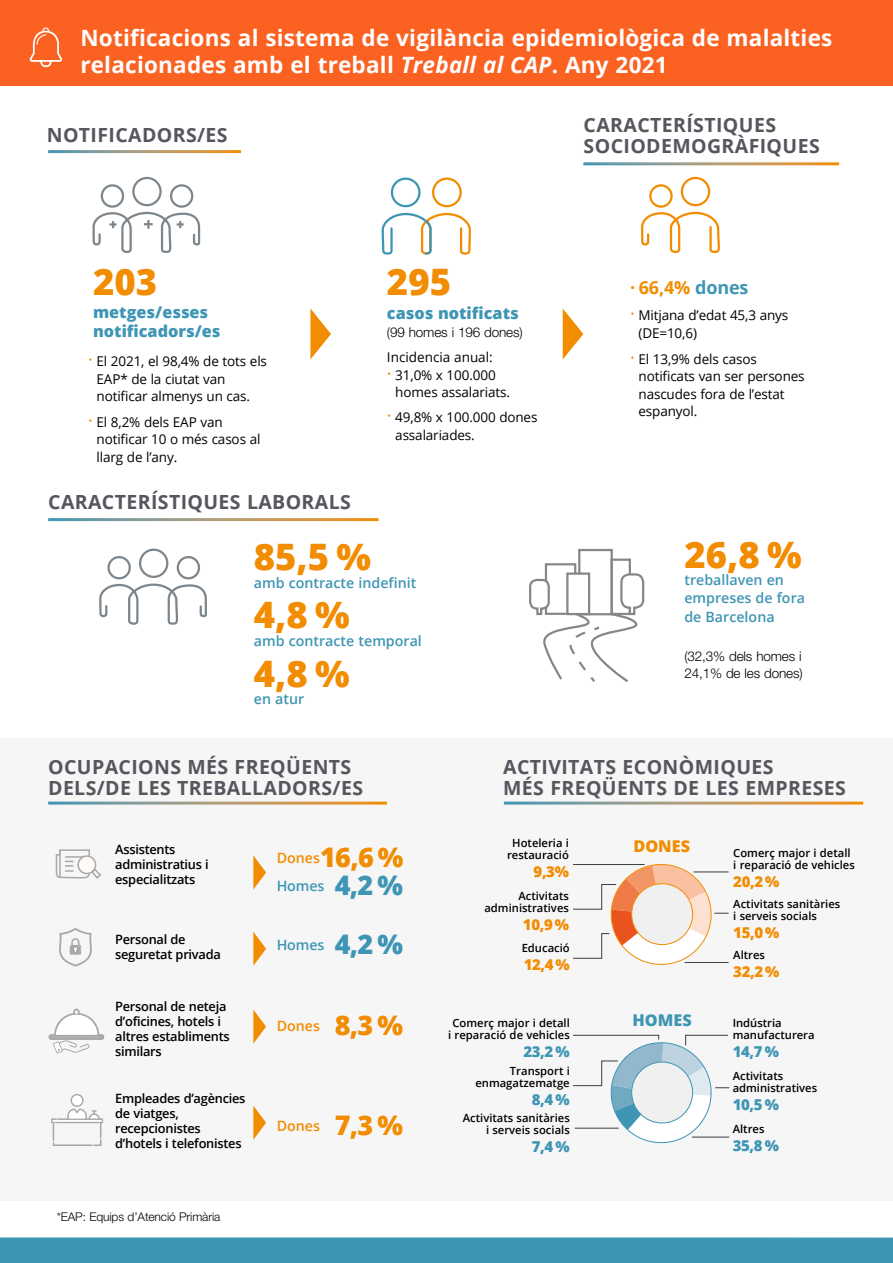
<style>
.page{position:relative;width:893px;height:1263px;background:#fff}
.page>*{position:absolute;margin:0;border:0;box-sizing:border-box;transform-origin:0 0}
.t1{font:800 36.45px "Open Sans";color:#f28c00}
.t2{font:700 22.5px/27px "Open Sans";letter-spacing:.01em;color:#fff}
.t3{font:700 19.5px/20.2px "Open Sans";letter-spacing:.02em;color:#56565e}
.t4{font:700 18px "Open Sans";letter-spacing:-.01em;color:#f28c00}
.t5{font:800 16.2px/18.9px "Open Sans";color:#3e95b4}
.t6{font:800 16.2px "Open Sans";color:#f28c00}
.t7{font:800 15px "Open Sans";letter-spacing:-.025em;color:#f28c00}
.t8{font:800 15px "Open Sans";letter-spacing:-.025em;color:#3e95b4}
.t9{font:600 14.25px/17.5px "Open Sans";color:#3e95b4}
.t10{font:600 14.25px/28.3px "Open Sans";color:#f28c00}
.t11{font:13.5px/17.5px "Open Sans";letter-spacing:-.01em;color:#000}
.t12{font:300 13.5px/17.5px "Helvetica Neue LT Std";letter-spacing:-.01em;color:#000}
.t13{font:600 12.9px/15px "Open Sans";letter-spacing:-.02em;color:#000}
.t14{font:300 12px "Helvetica Neue LT Std";letter-spacing:-.01em;color:#000}
.t15{font:600 11.25px/12px "Open Sans";color:#000}
.s1{font-style:italic}
.s2{font-size:18px;color:#f28c00}
.s3{color:#3e95b4}
.s4{font-weight:800;font-size:27px}
.s5{font-weight:800;font-size:27px;color:#3e95b4}
</style>
<div class="page">
<div style="left:0;top:738px;width:893px;height:462px;background:#f6f6f6"></div>
<svg style="left:310px;top:308px;width:21px;height:51px"></svg>
<svg style="left:563px;top:309px;width:20px;height:50px"></svg>
<div style="left:432px;top:178px;width:30px;height:29px;border:2px solid #f28c00;border-radius:50%"></div>
<div style="left:391px;top:178px;width:30px;height:29px;border:2px solid #3e95b4;border-radius:50%"></div>
<svg style="left:381px;top:212px;width:90px;height:43px"></svg>
<svg style="left:92px;top:211px;width:109px;height:42px"></svg>
<div style="left:101px;top:184px;width:23px;height:24px;border:2px solid #7d868c;border-radius:50%"></div>
<div style="left:170px;top:184px;width:23px;height:24px;border:2px solid #7d868c;border-radius:50%"></div>
<div style="left:132px;top:177px;width:30px;height:29px;border:2px solid #7d868c;border-radius:50%"></div>
<svg style="left:99px;top:583px;width:108px;height:42px"></svg>
<div style="left:107px;top:556px;width:24px;height:23px;border:2px solid #7d868c;border-radius:50%"></div>
<div style="left:177px;top:556px;width:23px;height:23px;border:2px solid #7d868c;border-radius:50%"></div>
<div style="left:139px;top:549px;width:29px;height:29px;border:2px solid #7d868c;border-radius:50%"></div>
<svg style="left:641px;top:211px;width:79px;height:42px"></svg>
<div style="left:649px;top:184px;width:24px;height:24px;border:2px solid #f28c00;border-radius:50%"></div>
<div style="left:681px;top:177px;width:29px;height:29px;border:2px solid #f28c00;border-radius:50%"></div>
<div style="left:578px;top:549px;width:35px;height:66px;border:2px solid #878787"></div>
<div style="left:611px;top:558px;width:20px;height:57px;border:2px solid #878787"></div>
<div style="left:545px;top:563px;width:31px;height:52px;border:2px solid #878787"></div>
<svg style="left:529px;top:572px;width:116px;height:110px"></svg>
<svg style="left:253px;top:855px;width:13px;height:34px"></svg>
<svg style="left:55px;top:849px;width:46px;height:30px"></svg>
<svg style="left:253px;top:1009px;width:13px;height:34px"></svg>
<svg style="left:253px;top:1106px;width:13px;height:34px"></svg>
<svg style="left:253px;top:932px;width:13px;height:34px"></svg>
<hr style="left:48px;top:801px;width:339px;height:3px;background:#fff">
<hr style="left:504px;top:801px;width:359px;height:3px;background:#fff">
<div style="left:0;top:0;width:893px;height:85px;background:#fb6121"></div>
<div style="left:0;top:1237px;width:893px;height:26px;background:#3e95b4"></div>
<svg style="left:29px;top:27px;width:34px;height:41px"></svg>
<svg style="left:48px;top:1008px;width:57px;height:46px"></svg>
<svg style="left:51px;top:1094px;width:52px;height:52px"></svg>
<svg style="left:573px;top:864px;width:156px;height:101px"></svg>
<hr style="left:693px;top:872px;width:36px;height:1px;background:#3e3e3e">
<svg style="left:573px;top:1035px;width:156px;height:109px"></svg>
<svg style="left:59px;top:928px;width:33px;height:38px"></svg>
<h2 class="t2" style="left:80px;top:24px;width:754px">Notificacions al sistema de vigilància epidemiològica de malalties relacionades amb el treball <span class="s1">Treball al CAP</span>. Any 2021</h2>
<h3 class="t3" style="left:47px;top:125px;width:182px">NOTIFICADORS/ES</h3>
<h1 class="t1" style="left:93px;top:254px;width:66px">203</h1>
<p class="t5" style="left:93px;top:301px;width:129px">metges/esses notificadors/es</p>
<p class="t11" style="left:97px;top:352px;width:172px;text-indent:-8px"><span class="s2">·</span> El 2021, el 98,4% de tots els<br>EAP* de la ciutat van notificar almenys un cas.</p>
<p class="t11" style="left:97px;top:413px;width:165px;text-indent:-8px"><span class="s2">·</span> El 8,2% dels EAP van notificar 10 o més casos al llarg de l’any.</p>
<h3 class="t3" style="left:48px;top:491px;width:304px">CARACTERÍSTIQUES LABORALS</h3>
<h1 class="t1" style="left:387px;top:254px;width:66px">295</h1>
<p class="t5" style="left:387px;top:303px;width:133px">casos notificats</p>
<p class="t12" style="left:387px;top:323px;width:137px">(99 homes i 196 dones)</p>
<p class="t11" style="left:387px;top:348px;width:107px">Incidencia anual:</p>
<p class="t11" style="left:387px;top:365px;width:110px"><span class="s2">·</span> 31,0% x 100.000</p>
<p class="t11" style="left:395px;top:383px;width:116px">homes assalariats.</p>
<p class="t11" style="left:395px;top:408px;width:144px;text-indent:-8px"><span class="s2">·</span> 49,8% x 100.000 dones assalariades.</p>
<h1 class="t1" style="left:254px;top:529px;width:119px">85,5 %</h1>
<p class="t9" style="left:254px;top:574px;width:164px">amb contracte indefinit</p>
<h1 class="t1" style="left:254px;top:587px;width:97px">4,8 %</h1>
<p class="t9" style="left:254px;top:632px;width:169px">amb contracte temporal</p>
<h1 class="t1" style="left:254px;top:645px;width:97px">4,8 %</h1>
<p class="t9" style="left:254px;top:690px;width:52px">en atur</p>
<h3 class="t3" style="left:584px;top:115px;width:238px">CARACTERÍSTIQUES<br>SOCIODEMOGRÀFIQUES</h3>
<h3 class="t4" style="left:630px;top:275px;width:120px">· 66,4% <span class="s3">dones</span></h3>
<p class="t11" style="left:638px;top:306px;width:151px;text-indent:-8px"><span class="s2">·</span> Mitjana d’edat 45,3 anys (DE=10,6)</p>
<p class="t11" style="left:638px;top:350px;width:168px;text-indent:-8px"><span class="s2">·</span> El 13,9% dels casos notificats van ser persones nascudes fora de l’estat espanyol.</p>
<h1 class="t1" style="left:684px;top:527px;width:119px">26,8 %</h1>
<p class="t9" style="left:684px;top:571px;width:122px">treballaven en empreses de fora</p>
<p class="t9" style="left:684px;top:607px;width:92px">de Barcelona</p>
<p class="t12" style="left:684px;top:647px;width:120px">(32,3% dels homes i<br>24,1% de les dones)</p>
<h3 class="t3" style="left:48px;top:757px;width:316px">OCUPACIONS MÉS FREQÜENTS<br>DELS/DE LES TREBALLADORS/ES</h3>
<h3 class="t3" style="left:503px;top:757px;width:344px">ACTIVITATS ECONÒMIQUES<br>MÉS FREQÜENTS DE LES EMPRESES</h3>
<p class="t13" style="left:115px;top:841px;width:95px">Assistents administratius i especialitzats</p>
<p class="t13" style="left:115px;top:932px;width:107px">Personal de seguretat privada</p>
<p class="t13" style="left:115px;top:999px;width:116px">Personal de neteja d’oficines, hotels i altres establiments similars</p>
<p class="t13" style="left:115px;top:1090px;width:132px">Empleades d’agències de viatges, recepcionistes d’hotels i telefonistes</p>
<p class="t14" style="left:57px;top:1209px;width:165px">*EAP: Equips d’Atenció Primària</p>
<p class="t10" style="left:277px;top:843px;width:128px">Dones<span class="s4">16,6 %<br></span><span class="s3">Homes</span> <span class="s5">4,2 %</span></p>
<p class="t9" style="left:277px;top:936px;width:128px">Homes <span class="s4">4,2 %</span></p>
<p class="t10" style="left:277px;top:1011px;width:128px">Dones <span class="s4">8,3 %</span></p>
<p class="t10" style="left:277px;top:1111px;width:128px">Dones <span class="s4">7,3 %</span></p>
<p class="t15" style="left:512px;top:837px;width:58px">Hoteleria i</p>
<p class="t6" style="left:633px;top:833px;width:58px">DONES</p>
<p class="t15" style="left:507px;top:849px;width:63px">restauració</p>
<p class="t7" style="left:534px;top:860px;width:37px">9,3%</p>
<p class="t15" style="left:484px;top:890px;width:86px;text-align:right">Activitats administratives</p>
<p class="t7" style="left:523px;top:913px;width:47px">10,9 %</p>
<p class="t15" style="left:522px;top:941px;width:50px">Educació</p>
<p class="t7" style="left:524px;top:953px;width:47px">12,4 %</p>
<p class="t15" style="left:448px;top:1017px;width:123px;text-align:center">Comerç major i detall i reparació de vehicles</p>
<p class="t8" style="left:523px;top:1040px;width:48px">23,2 %</p>
<p class="t15" style="left:475px;top:1065px;width:96px;text-align:right">Transport i enmagatzematge</p>
<p class="t8" style="left:532px;top:1088px;width:39px">8,4 %</p>
<p class="t15" style="left:463px;top:1111px;width:108px;text-align:right">Activitats sanitàries i serveis socials</p>
<p class="t8" style="left:532px;top:1135px;width:39px">7,4 %</p>
<p class="t5" style="left:632px;top:1010px;width:61px">HOMES</p>
<p class="t15" style="left:733px;top:847px;width:123px">Comerç major i detall i reparació de vehicles</p>
<p class="t7" style="left:733px;top:870px;width:47px">20,2 %</p>
<p class="t15" style="left:733px;top:898px;width:108px">Activitats sanitàries i serveis socials</p>
<p class="t7" style="left:733px;top:921px;width:47px">15,0 %</p>
<p class="t15" style="left:733px;top:948px;width:33px">Altres</p>
<p class="t7" style="left:733px;top:960px;width:47px">32,2 %</p>
<p class="t15" style="left:733px;top:1017px;width:84px">Indústria manufacturera</p>
<p class="t8" style="left:733px;top:1040px;width:48px">14,7 %</p>
<p class="t15" style="left:733px;top:1069px;width:86px">Activitats administratives</p>
<p class="t8" style="left:733px;top:1093px;width:48px">10,5 %</p>
<p class="t15" style="left:733px;top:1123px;width:33px">Altres</p>
<p class="t8" style="left:733px;top:1134px;width:48px">35,8 %</p>
</div>
